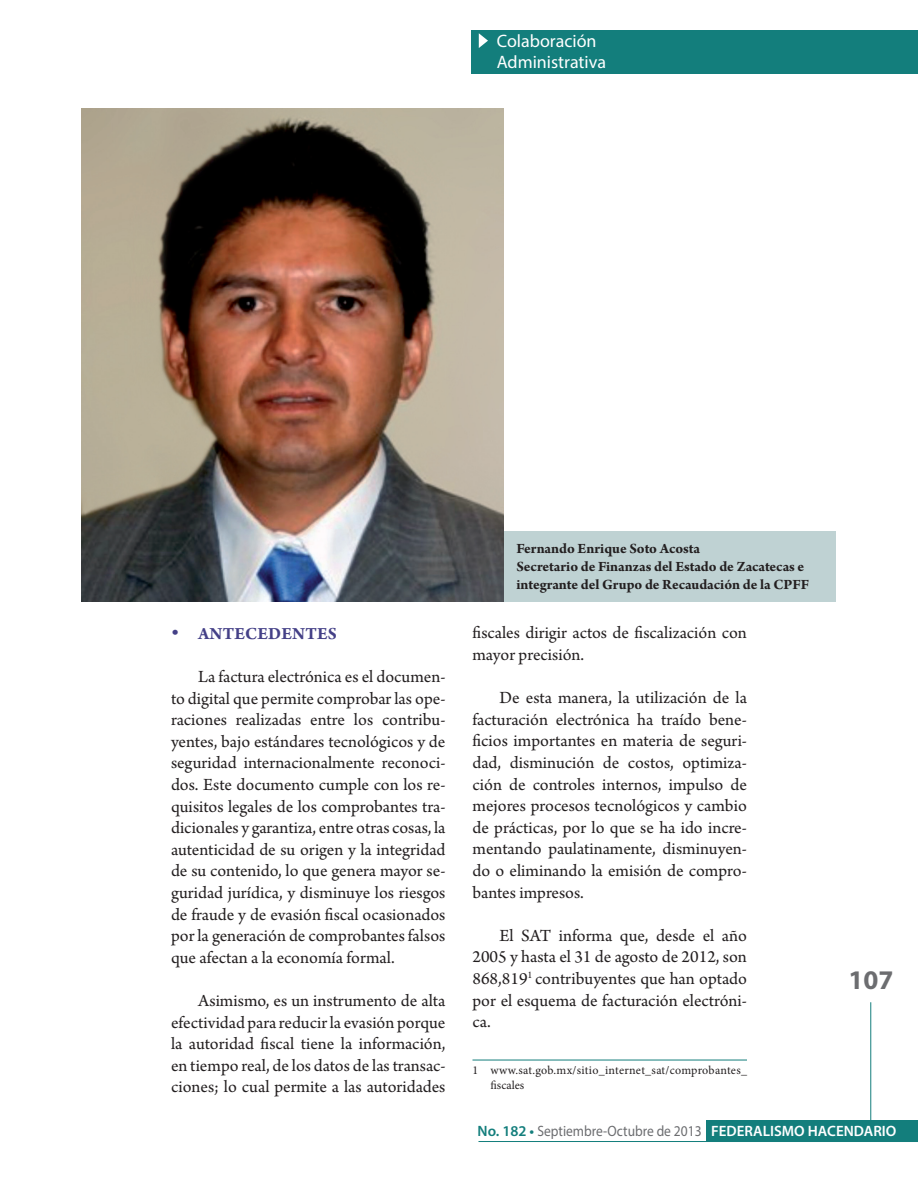
<style>
.page{position:relative;width:918px;height:1188px;background:#fff}
.page>*{position:absolute;margin:0;border:0;box-sizing:border-box;transform-origin:0 0}
.t1{font:700 27px "Myriad Pro";color:#6c6d70}
.texto{font:18px/21.6px "Arno Pro";color:#231f20;text-align:justify}
.t2{font:18px "Myriad Pro";color:#fff}
.subtítulo_1{font:700 18px "Arno Pro";letter-spacing:.01em;color:#444087}
.pie_de_foto{font:700 15px/18px "Arno Pro";letter-spacing:-.005em;color:#231f20}
.t3{font:15px "Myriad Pro";color:#6c6d70;scale:.9 1}
.nota_al_pie{font:12px/14.4px "Minion Pro";letter-spacing:.015em;color:#231f20}
.s1{font-weight:600;color:#137e7c}
.s2{font-weight:600;color:#fff}
</style>
<div class="page">
<div style="left:471px;top:31px;width:447px;height:43px;background:#137e7c"></div>
<svg style="left:479px;top:33px;width:9px;height:15px"></svg>
<div style="left:706px;top:1121px;width:212px;height:21px;background:#137e7c"></div>
<hr style="left:478px;top:1141px;width:440px;height:1px;background:#137e7c">
<hr style="left:870px;top:1002px;width:1px;height:119px;background:#137e7c">
<div style="left:504px;top:531px;width:332px;height:70px;background:#bfd2d3"></div>
<hr style="left:472px;top:1060px;width:275px;height:1px;background:#137e7c">
<img style="left:81px;top:108px;width:423px;height:493px">
<p class="t2" style="left:497px;top:29px;width:101px">Colaboración</p>
<p class="t2" style="left:497px;top:51px;width:111px">Administrativa</p>
<p class="subtítulo_1" style="left:171px;top:623px;width:167px">• ANTECEDENTES</p>
<p class="texto" style="left:171px;top:667px;width:276px;text-indent:27px">La factura electrónica es el documen&shy;to digital que permite comprobar las ope&shy;raciones realizadas entre los contribu&shy;yentes, bajo estándares tecnológicos y de seguridad internacionalmente reconoci&shy;dos. Este documento cumple con los re&shy;quisitos legales de los comprobantes tra&shy;dicionales y garantiza, entre otras cosas, la autenticidad de su origen y la integridad de su contenido, lo que genera mayor se&shy;guridad jurídica, y disminuye los riesgos de fraude y de evasión fiscal ocasionados por la generación de comprobantes falsos que afectan a la economía formal.</p>
<p class="texto" style="left:171px;top:991px;width:276px;text-indent:27px">Asimismo, es un instrumento de alta efectividad para reducir la evasión porque la autoridad fiscal tiene la información, en tiempo real, de los datos de las transac&shy;ciones; lo cual permite a las autoridades</p>
<p class="pie_de_foto" style="left:517px;top:540px;width:294px">Fernando Enrique Soto Acosta<br>Secretario de Finanzas del Estado de Zacatecas e integrante del Grupo de Recaudación de la CPFF</p>
<p class="texto" style="left:472px;top:623px;width:276px">fiscales dirigir actos de fiscalización con mayor precisión.</p>
<p class="texto" style="left:472px;top:688px;width:276px;text-indent:27px">De esta manera, la utilización de la facturación electrónica ha traído bene&shy;ficios importantes en materia de seguri&shy;dad, disminución de costos, optimiza&shy;ción de controles internos, impulso de mejores procesos tecnológicos y cambio de prácticas, por lo que se ha ido incre&shy;mentando paulatinamente, disminuyen&shy;do o eliminando la emisión de compro&shy;bantes impresos.</p>
<p class="texto" style="left:472px;top:925px;width:276px;text-indent:27px">El SAT informa que, desde el año 2005 y hasta el 31 de agosto de 2012, son 868,819<sup>1</sup> contribuyentes que han optado por el esquema de facturación electróni&shy;ca.</p>
<p class="nota_al_pie" style="left:490px;top:1063px;width:258px;text-indent:-18px">1 www.sat.gob.mx/sitio_internet_sat/comprobantes_ fiscales</p>
<p class="t1" style="left:848px;top:963px;width:46px">107</p>
<p class="t3" style="left:478px;top:1122px;width:467px"><span class="s1">No. 182 •</span> Septiembre-Octubre de 2013 <span class="s2">FEDERALISMO HACENDARIO</span></p>
</div>
